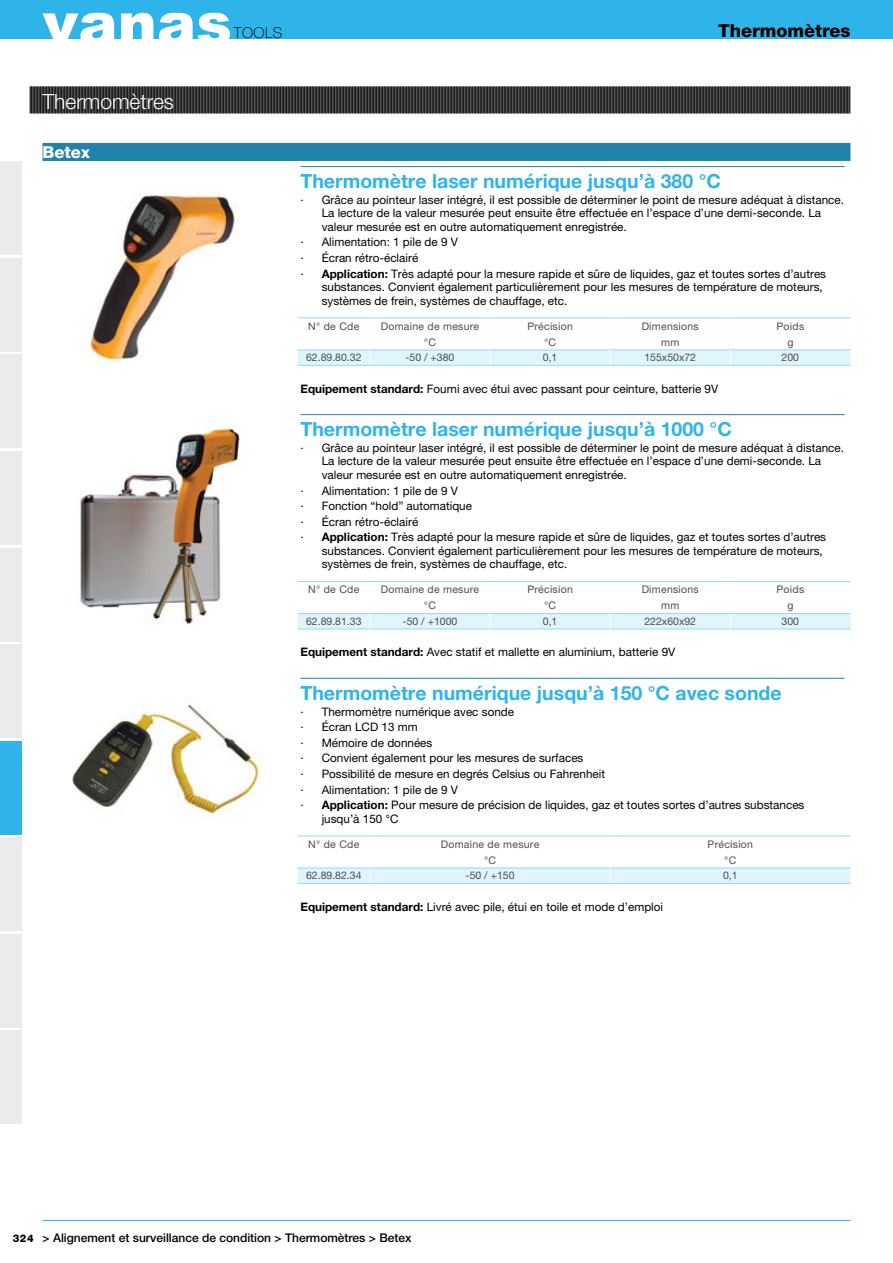
<style>
.page{position:relative;width:893px;height:1263px;background:#fff}
.page>*{position:absolute;margin:0;border:0;box-sizing:border-box;transform-origin:0 0}
.hoofdProduktgroep{font:300 21px "Helvetica Neue LT Pro";color:#fff}
.Produktgroep{font:700 19.5px "Helvetica Neue LT Pro";color:#2fb4e9}
.t1{font:800 18px "Helvetica Neue LT Pro";color:#000}
.Merknaam{font:800 16.5px "Helvetica Neue LT Pro";color:#fff}
.t2{font:100 15px "Helvetica Neue LT Pro";letter-spacing:.025em;color:#000}
.t3{font:500 12px "Helvetica Neue LT Pro";color:#000}
.Standaard{font:11.7px/13.5px "Helvetica Neue LT Pro";color:#000}
.Table_Header{font:10.5px "Helvetica Neue LT Pro";letter-spacing:.025em;color:#4d4d4f}
.Table_Body{font:10.5px "Helvetica Neue LT Pro";color:#4d4d4f}
.t4{font:800 10.5px "Helvetica Neue LT Pro";color:#000}
.s1{font-weight:700}
</style>
<div class="page">
<svg style="left:30px;top:86px;width:820px;height:27px;background:#38393a"></svg>
<div style="left:43px;top:143px;width:807px;height:18px;background:#2382ac"></div>
<hr style="left:300px;top:166px;width:545px;height:1px;background:#2382ac">
<hr style="left:298px;top:365px;width:72px;height:1px;background:#97d9f4">
<hr style="left:370px;top:365px;width:120px;height:1px;background:#97d9f4">
<hr style="left:490px;top:365px;width:120px;height:1px;background:#97d9f4">
<hr style="left:610px;top:365px;width:120px;height:1px;background:#97d9f4">
<hr style="left:730px;top:365px;width:120px;height:1px;background:#97d9f4">
<svg style="left:298px;top:318px;width:552px;height:47px"></svg>
<hr style="left:300px;top:414px;width:545px;height:1px;background:#2382ac">
<hr style="left:298px;top:581px;width:72px;height:1px;background:#97d9f4">
<hr style="left:370px;top:581px;width:120px;height:1px;background:#97d9f4">
<hr style="left:490px;top:581px;width:120px;height:1px;background:#97d9f4">
<hr style="left:610px;top:581px;width:120px;height:1px;background:#97d9f4">
<hr style="left:730px;top:581px;width:120px;height:1px;background:#97d9f4">
<hr style="left:298px;top:629px;width:72px;height:1px;background:#97d9f4">
<hr style="left:370px;top:629px;width:120px;height:1px;background:#97d9f4">
<hr style="left:490px;top:629px;width:120px;height:1px;background:#97d9f4">
<hr style="left:610px;top:629px;width:120px;height:1px;background:#97d9f4">
<hr style="left:730px;top:629px;width:120px;height:1px;background:#97d9f4">
<svg style="left:298px;top:613px;width:552px;height:16px;background:#d9f1fb"></svg>
<hr style="left:300px;top:678px;width:545px;height:1px;background:#2382ac">
<hr style="left:298px;top:883px;width:72px;height:1px;background:#97d9f4">
<hr style="left:370px;top:883px;width:240px;height:1px;background:#97d9f4">
<hr style="left:610px;top:883px;width:240px;height:1px;background:#97d9f4">
<svg style="left:298px;top:836px;width:552px;height:47px"></svg>
<img style="left:83px;top:190px;width:152px;height:170px">
<img style="left:80px;top:425px;width:161px;height:199px">
<img style="left:72px;top:703px;width:188px;height:115px">
<div style="left:0;top:0;width:893px;height:38px;background:#2fb4e9"></div>
<svg style="left:43px;top:13px;width:110px;height:26px"></svg>
<svg style="left:159px;top:13px;width:71px;height:26px"></svg>
<hr style="left:43px;top:1220px;width:807px;height:1px;background:#2fb4e9">
<div style="left:0;top:162px;width:21px;height:93px;background:#ebebec"></div>
<div style="left:0;top:258px;width:21px;height:94px;background:#ebebec"></div>
<div style="left:0;top:355px;width:21px;height:93px;background:#ebebec"></div>
<div style="left:0;top:451px;width:21px;height:94px;background:#ebebec"></div>
<div style="left:0;top:548px;width:21px;height:93px;background:#ebebec"></div>
<div style="left:0;top:644px;width:21px;height:94px;background:#ebebec"></div>
<div style="left:0;top:741px;width:21px;height:93px;background:#2fb4e9"></div>
<div style="left:0;top:837px;width:21px;height:94px;background:#ebebec"></div>
<div style="left:0;top:934px;width:21px;height:93px;background:#ebebec"></div>
<div style="left:0;top:1030px;width:21px;height:94px;background:#ebebec"></div>
<p class="hoofdProduktgroep" style="left:43px;top:88px;width:133px">Thermomètres</p>
<p class="Merknaam" style="left:43px;top:142px;width:49px">Betex</p>
<p class="t2" style="left:234px;top:24px;width:50px">TOOLS</p>
<h3 class="t1" style="left:718px;top:20px;width:134px">Thermomètres</h3>
<p class="Produktgroep" style="left:300px;top:169px;width:422px">Thermomètre laser numérique jusqu’à 380 °C</p>
<p class="Standaard" style="left:322px;top:193px;width:524px;text-indent:-21px">· Grâce au pointeur laser intégré, il est possible de déterminer le point de mesure adéquat à distance.<br>La lecture de la valeur mesurée peut ensuite être effectuée en l’espace d’une demi-seconde. La valeur mesurée est en outre automatiquement enregistrée.</p>
<p class="Standaard" style="left:300px;top:235px;width:159px">· Alimentation: 1 pile de 9 V</p>
<p class="Standaard" style="left:300px;top:251px;width:119px">· Écran rétro-éclairé</p>
<p class="Standaard" style="left:322px;top:267px;width:506px;text-indent:-21px">· <span class="s1">Application:</span> Très adapté pour la mesure rapide et sûre de liquides, gaz et toutes sortes d’autres substances. Convient également particulièrement pour les mesures de température de moteurs, systèmes de frein, systèmes de chauffage, etc.</p>
<p class="Table_Header" style="left:308px;top:320px;width:53px">N° de Cde</p>
<p class="Table_Header" style="left:381px;top:320px;width:100px">Domaine de mesure</p>
<p class="Table_Header" style="left:527px;top:320px;width:47px">Précision</p>
<p class="Table_Header" style="left:642px;top:320px;width:59px">Dimensions</p>
<p class="Table_Header" style="left:776px;top:320px;width:29px">Poids</p>
<p class="Table_Header" style="left:424px;top:336px;width:14px">°C</p>
<p class="Table_Header" style="left:544px;top:336px;width:14px">°C</p>
<p class="Table_Header" style="left:661px;top:336px;width:20px">mm</p>
<p class="Table_Header" style="left:787px;top:336px;width:8px">g</p>
<p class="Table_Body" style="left:306px;top:351px;width:57px">62.89.80.32</p>
<p class="Table_Body" style="left:406px;top:351px;width:50px">-50 / +380</p>
<p class="Table_Body" style="left:543px;top:351px;width:16px">0,1</p>
<p class="Table_Body" style="left:644px;top:351px;width:53px">155x50x72</p>
<p class="Table_Body" style="left:782px;top:351px;width:19px">200</p>
<p class="Standaard" style="left:300px;top:382px;width:419px"><span class="s1">Equipement standard:</span> Fourni avec étui avec passant pour ceinture, batterie 9V</p>
<p class="Produktgroep" style="left:300px;top:417px;width:433px">Thermomètre laser numérique jusqu’à 1000 °C</p>
<p class="Standaard" style="left:322px;top:441px;width:524px;text-indent:-21px">· Grâce au pointeur laser intégré, il est possible de déterminer le point de mesure adéquat à distance.<br>La lecture de la valeur mesurée peut ensuite être effectuée en l’espace d’une demi-seconde. La valeur mesurée est en outre automatiquement enregistrée.</p>
<p class="Standaard" style="left:300px;top:483px;width:159px">· Alimentation: 1 pile de 9 V</p>
<p class="Standaard" style="left:300px;top:499px;width:173px">· Fonction “hold” automatique</p>
<p class="Standaard" style="left:300px;top:515px;width:119px">· Écran rétro-éclairé</p>
<p class="Standaard" style="left:322px;top:530px;width:506px;text-indent:-21px">· <span class="s1">Application:</span> Très adapté pour la mesure rapide et sûre de liquides, gaz et toutes sortes d’autres substances. Convient également particulièrement pour les mesures de température de moteurs, systèmes de frein, systèmes de chauffage, etc.</p>
<p class="Table_Header" style="left:308px;top:583px;width:53px">N° de Cde</p>
<p class="Table_Header" style="left:381px;top:583px;width:100px">Domaine de mesure</p>
<p class="Table_Header" style="left:527px;top:583px;width:47px">Précision</p>
<p class="Table_Header" style="left:642px;top:583px;width:59px">Dimensions</p>
<p class="Table_Header" style="left:776px;top:583px;width:29px">Poids</p>
<p class="Table_Header" style="left:424px;top:599px;width:14px">°C</p>
<p class="Table_Header" style="left:544px;top:599px;width:14px">°C</p>
<p class="Table_Header" style="left:661px;top:599px;width:20px">mm</p>
<p class="Table_Header" style="left:787px;top:599px;width:8px">g</p>
<p class="Table_Body" style="left:306px;top:615px;width:57px">62.89.81.33</p>
<p class="Table_Body" style="left:403px;top:615px;width:56px">-50 / +1000</p>
<p class="Table_Body" style="left:543px;top:615px;width:16px">0,1</p>
<p class="Table_Body" style="left:644px;top:615px;width:53px">222x60x92</p>
<p class="Table_Body" style="left:782px;top:615px;width:19px">300</p>
<p class="Standaard" style="left:300px;top:645px;width:376px"><span class="s1">Equipement standard:</span> Avec statif et mallette en aluminium, batterie 9V</p>
<p class="Produktgroep" style="left:300px;top:681px;width:483px">Thermomètre numérique jusqu’à 150 °C avec sonde</p>
<p class="Standaard" style="left:300px;top:704px;width:215px">· Thermomètre numérique avec sonde</p>
<p class="Standaard" style="left:300px;top:720px;width:119px">· Écran LCD 13 mm</p>
<p class="Standaard" style="left:300px;top:736px;width:134px">· Mémoire de données</p>
<p class="Standaard" style="left:300px;top:751px;width:285px">· Convient également pour les mesures de surfaces</p>
<p class="Standaard" style="left:300px;top:767px;width:306px">· Possibilité de mesure en degrés Celsius ou Fahrenheit</p>
<p class="Standaard" style="left:300px;top:783px;width:159px">· Alimentation: 1 pile de 9 V</p>
<p class="Standaard" style="left:322px;top:798px;width:484px;text-indent:-21px">· <span class="s1">Application:</span> Pour mesure de précision de liquides, gaz et toutes sortes d’autres substances jusqu’à 150 °C</p>
<p class="Table_Header" style="left:308px;top:838px;width:53px">N° de Cde</p>
<p class="Table_Header" style="left:441px;top:838px;width:100px">Domaine de mesure</p>
<p class="Table_Header" style="left:708px;top:838px;width:47px">Précision</p>
<p class="Table_Header" style="left:484px;top:854px;width:14px">°C</p>
<p class="Table_Header" style="left:724px;top:854px;width:14px">°C</p>
<p class="Table_Body" style="left:306px;top:869px;width:57px">62.89.82.34</p>
<p class="Table_Body" style="left:466px;top:869px;width:50px">-50 / +150</p>
<p class="Table_Body" style="left:723px;top:869px;width:16px">0,1</p>
<p class="Standaard" style="left:300px;top:900px;width:364px"><span class="s1">Equipement standard:</span> Livré avec pile, étui en toile et mode d’emploi</p>
<p class="t4" style="left:13px;top:1232px;width:22px">324</p>
<p class="t3" style="left:43px;top:1230px;width:371px">&gt; Alignement et surveillance de condition &gt; Thermomètres &gt; Betex</p>
</div>
